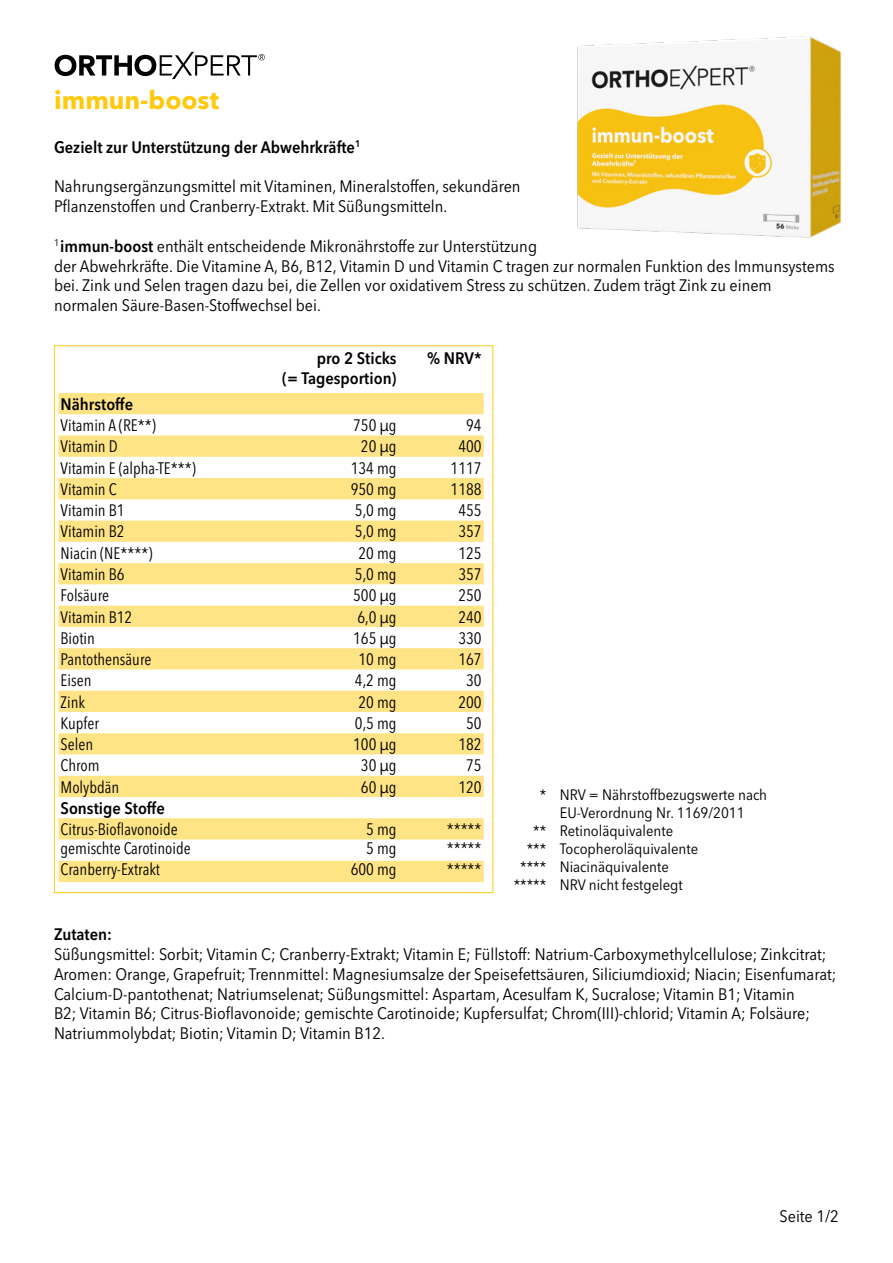
<style>
.page{position:relative;width:893px;height:1263px;background:#fff}
.page>*{position:absolute;margin:0;border:0;box-sizing:border-box;transform-origin:0 0}
.HL{font:700 25.5px "Avenir Next W1 G";color:#ffc90d}
.Text{font:semi-condensed 16.5px/19.8px "Avenir Next W1 G";color:#000}
.Tabelle{font:condensed 16.5px "Avenir Next W1 G";color:#000}
.Tabelle-2{font:600 semi-condensed 16.5px "Avenir Next W1 G";color:#000}
.Text-2{font:600 semi-condensed 16.5px "Avenir Next W1 G";color:#000}
.Text-3{font:semi-condensed 15px/18px "Avenir Next W1 G";color:#000;text-align:center}
.s1{font-weight:600}
</style>
<div class="page">
<svg style="left:58px;top:393px;width:426px;height:489px"></svg>
<svg style="left:55px;top:52px;width:210px;height:27px"></svg>
<img style="left:577px;top:36px;width:264px;height:202px">
<p class="HL" style="left:54px;top:80px;width:166px">immun-boost</p>
<p class="Text-2" style="left:54px;top:134px;width:308px">Gezielt zur Unterstützung der Abwehrkräfte<sup>1</sup></p>
<p class="Text" style="left:54px;top:175px;width:468px">Nahrungsergänzungsmittel mit Vitaminen, Mineralstoffen, sekundären<br>Pflanzenstoffen und Cranberry-Extrakt. Mit Süßungsmitteln.</p>
<p class="Text" style="left:54px;top:235px;width:782px"><sup>1</sup><span class="s1">immun-boost</span> enthält entscheidende Mikronährstoffe zur Unterstützung<br>der Abwehrkräfte. Die Vitamine A, B6, B12, Vitamin D und Vitamin C tragen zur normalen Funktion des Immunsystems bei. Zink und Selen tragen dazu bei, die Zellen vor oxidativem Stress zu schützen. Zudem trägt Zink zu einem normalen Säure-Basen-Stoffwechsel bei.</p>
<p class="Tabelle-2" style="left:317px;top:345px;width:81px">pro 2 Sticks</p>
<p class="Tabelle-2" style="left:282px;top:365px;width:116px">(= Tagesportion)</p>
<p class="Tabelle-2" style="left:427px;top:345px;width:56px">% NRV*</p>
<p class="Tabelle-2" style="left:61px;top:391px;width:74px">Nährstoffe</p>
<p class="Tabelle" style="left:61px;top:412px;width:97px">Vitamin A (RE**)</p>
<p class="Tabelle" style="left:353px;top:412px;width:45px">750 μg</p>
<p class="Tabelle" style="left:466px;top:412px;width:17px">94</p>
<p class="Tabelle" style="left:61px;top:433px;width:59px">Vitamin D</p>
<p class="Tabelle" style="left:361px;top:433px;width:37px">20 μg</p>
<p class="Tabelle" style="left:458px;top:433px;width:25px">400</p>
<p class="Tabelle" style="left:61px;top:455px;width:137px">Vitamin E (alpha-TE***)</p>
<p class="Tabelle" style="left:351px;top:455px;width:47px">134 mg</p>
<p class="Tabelle" style="left:451px;top:455px;width:33px">1117</p>
<p class="Tabelle" style="left:61px;top:476px;width:58px">Vitamin C</p>
<p class="Tabelle" style="left:351px;top:476px;width:47px">950 mg</p>
<p class="Tabelle" style="left:451px;top:476px;width:33px">1188</p>
<p class="Tabelle" style="left:61px;top:497px;width:65px">Vitamin B1</p>
<p class="Tabelle" style="left:355px;top:497px;width:43px">5,0 mg</p>
<p class="Tabelle" style="left:458px;top:497px;width:25px">455</p>
<p class="Tabelle" style="left:61px;top:518px;width:65px">Vitamin B2</p>
<p class="Tabelle" style="left:355px;top:518px;width:43px">5,0 mg</p>
<p class="Tabelle" style="left:458px;top:518px;width:25px">357</p>
<p class="Tabelle" style="left:61px;top:540px;width:93px">Niacin (NE****)</p>
<p class="Tabelle" style="left:359px;top:540px;width:40px">20 mg</p>
<p class="Tabelle" style="left:458px;top:540px;width:25px">125</p>
<p class="Tabelle" style="left:61px;top:561px;width:65px">Vitamin B6</p>
<p class="Tabelle" style="left:355px;top:561px;width:43px">5,0 mg</p>
<p class="Tabelle" style="left:458px;top:561px;width:25px">357</p>
<p class="Tabelle" style="left:61px;top:582px;width:50px">Folsäure</p>
<p class="Tabelle" style="left:353px;top:582px;width:45px">500 μg</p>
<p class="Tabelle" style="left:458px;top:582px;width:25px">250</p>
<p class="Tabelle" style="left:61px;top:603px;width:73px">Vitamin B12</p>
<p class="Tabelle" style="left:357px;top:603px;width:41px">6,0 μg</p>
<p class="Tabelle" style="left:458px;top:603px;width:25px">240</p>
<p class="Tabelle" style="left:61px;top:625px;width:36px">Biotin</p>
<p class="Tabelle" style="left:353px;top:625px;width:45px">165 μg</p>
<p class="Tabelle" style="left:458px;top:625px;width:25px">330</p>
<p class="Tabelle" style="left:61px;top:646px;width:92px">Pantothensäure</p>
<p class="Tabelle" style="left:359px;top:646px;width:40px">10 mg</p>
<p class="Tabelle" style="left:458px;top:646px;width:25px">167</p>
<p class="Tabelle" style="left:61px;top:667px;width:32px">Eisen</p>
<p class="Tabelle" style="left:355px;top:667px;width:43px">4,2 mg</p>
<p class="Tabelle" style="left:466px;top:667px;width:17px">30</p>
<p class="Tabelle" style="left:61px;top:688px;width:26px">Zink</p>
<p class="Tabelle" style="left:359px;top:688px;width:40px">20 mg</p>
<p class="Tabelle" style="left:458px;top:688px;width:25px">200</p>
<p class="Tabelle" style="left:61px;top:710px;width:40px">Kupfer</p>
<p class="Tabelle" style="left:355px;top:710px;width:43px">0,5 mg</p>
<p class="Tabelle" style="left:466px;top:710px;width:17px">50</p>
<p class="Tabelle" style="left:61px;top:731px;width:34px">Selen</p>
<p class="Tabelle" style="left:353px;top:731px;width:45px">100 μg</p>
<p class="Tabelle" style="left:458px;top:731px;width:25px">182</p>
<p class="Tabelle" style="left:61px;top:752px;width:41px">Chrom</p>
<p class="Tabelle" style="left:361px;top:752px;width:37px">30 μg</p>
<p class="Tabelle" style="left:466px;top:752px;width:17px">75</p>
<p class="Tabelle" style="left:61px;top:773px;width:60px">Molybdän</p>
<p class="Tabelle" style="left:361px;top:773px;width:37px">60 μg</p>
<p class="Tabelle" style="left:458px;top:773px;width:25px">120</p>
<p class="Tabelle-2" style="left:61px;top:795px;width:106px">Sonstige Stoffe</p>
<p class="Tabelle" style="left:61px;top:816px;width:119px">Citrus-Bioflavonoide</p>
<p class="Tabelle" style="left:366px;top:816px;width:32px">5 mg</p>
<p class="Tabelle" style="left:447px;top:816px;width:36px">*****</p>
<p class="Tabelle" style="left:61px;top:835px;width:132px">gemischte Carotinoide</p>
<p class="Tabelle" style="left:366px;top:835px;width:32px">5 mg</p>
<p class="Tabelle" style="left:447px;top:835px;width:36px">*****</p>
<p class="Tabelle" style="left:61px;top:856px;width:101px">Cranberry-Extrakt</p>
<p class="Tabelle" style="left:351px;top:856px;width:47px">600 mg</p>
<p class="Tabelle" style="left:447px;top:856px;width:36px">*****</p>
<p class="Text-3" style="left:540px;top:784px;width:229px">* NRV = Nährstoffbezugswerte nach<br>EU-Verordnung Nr. 1169/2011</p>
<p class="Text-3" style="left:533px;top:820px;width:142px">** Retinoläquivalente</p>
<p class="Text-3" style="left:527px;top:838px;width:173px">*** Tocopheroläquivalente</p>
<p class="Text-3" style="left:520px;top:856px;width:150px">**** Niacinäquivalente</p>
<p class="Text-3" style="left:514px;top:874px;width:171px">***** NRV nicht festgelegt</p>
<p class="Text" style="left:54px;top:923px;width:784px"><span class="s1">Zutaten:<br></span>Süßungsmittel: Sorbit; Vitamin C; Cranberry-Extrakt; Vitamin E; Füllstoff: Natrium-Carboxymethylcellulose; Zinkcitrat; Aromen: Orange, Grapefruit; Trennmittel: Magnesiumsalze der Speisefettsäuren, Siliciumdioxid; Niacin; Eisenfumarat; Calcium-D-pantothenat; Natriumselenat; Süßungsmittel: Aspartam, Acesulfam K, Sucralose; Vitamin B1; Vitamin<br>B2; Vitamin B6; Citrus-Bioflavonoide; gemischte Carotinoide; Kupfersulfat; Chrom(III)-chlorid; Vitamin A; Folsäure; Natriummolybdat; Biotin; Vitamin D; Vitamin B12.</p>
<p class="Text" style="left:780px;top:1204px;width:61px">Seite 1/2</p>
</div>
